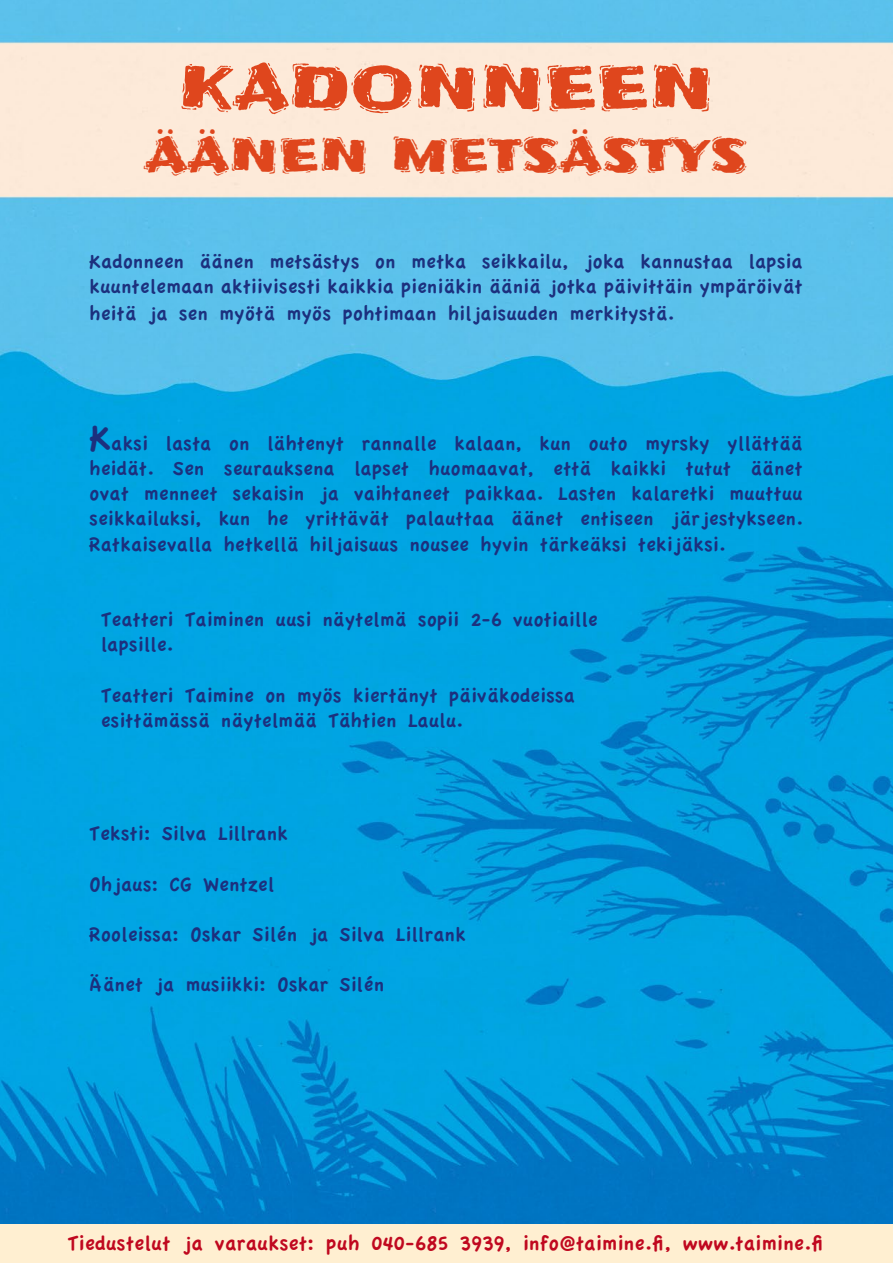
<style>
.page{position:relative;width:893px;height:1263px;background:#fff}
.page>*{position:absolute;margin:0;border:0;box-sizing:border-box;transform-origin:0 0}
.t1{font:57.3px "Frijole";color:#df461d}
.t2{font:44.1px "Frijole";color:#df461d}
.t3{font:21.75px "Apple Casual";color:#c0081f}
.t4{font:21px/25.2px "Apple Casual";color:#1c307e;text-align:justify}
.s1{font-size:39px}
</style>
<div class="page">
<img style="left:0;top:0;width:893px;height:1225px">
<div style="left:0;top:1225px;width:893px;height:38px;background:#ffefd1"></div>
<h1 class="t1" style="left:179px;top:48px;width:537px">KADONNEEN</h1>
<h2 class="t2" style="left:145px;top:125px;width:605px">ÄÄNEN METSÄSTYS</h2>
<p class="t4" style="left:89px;top:249px;width:715px;line-height:26.1px">Kadonneen äänen metsästys on metka seikkailu, joka kannustaa lapsia kuuntelemaan aktiivisesti kaikkia pieniäkin ääniä jotka päivittäin ympäröivät heitä ja sen myötä myös pohtimaan hiljaisuuden merkitystä.</p>
<p class="t4" style="left:89px;top:431px;width:715px"><span class="s1">K</span>aksi lasta on lähtenyt rannalle kalaan, kun outo myrsky yllättää heidät. Sen seurauksena lapset huomaavat, että kaikki tutut äänet ovat menneet sekaisin ja vaihtaneet paikkaa. Lasten kalaretki muuttuu seikkailuksi, kun he yrittävät palauttaa äänet entiseen järjestykseen.<br>Ratkaisevalla hetkellä hiljaisuus nousee hyvin tärkeäksi tekijäksi.</p>
<p class="t4" style="left:101px;top:607px;width:498px">Teatteri Taiminen uusi näytelmä sopii 2-6 vuotiaille lapsille.</p>
<p class="t4" style="left:101px;top:683px;width:476px">Teatteri Taimine on myös kiertänyt päiväkodeissa esittämässä näytelmää Tähtien Laulu.</p>
<p class="t4" style="left:89px;top:821px;width:200px">Teksti: Silva Lillrank</p>
<p class="t4" style="left:89px;top:872px;width:186px">Ohjaus: CG Wentzel</p>
<p class="t4" style="left:89px;top:922px;width:378px">Rooleissa: Oskar Silén ja Silva Lillrank</p>
<p class="t4" style="left:89px;top:973px;width:296px">Äänet ja musiikki: Oskar Silén</p>
<p class="t3" style="left:67px;top:1231px;width:758px">Tiedustelut ja varaukset: puh 040-685 3939, info@taimine.fi, www.taimine.fi</p>
</div>
